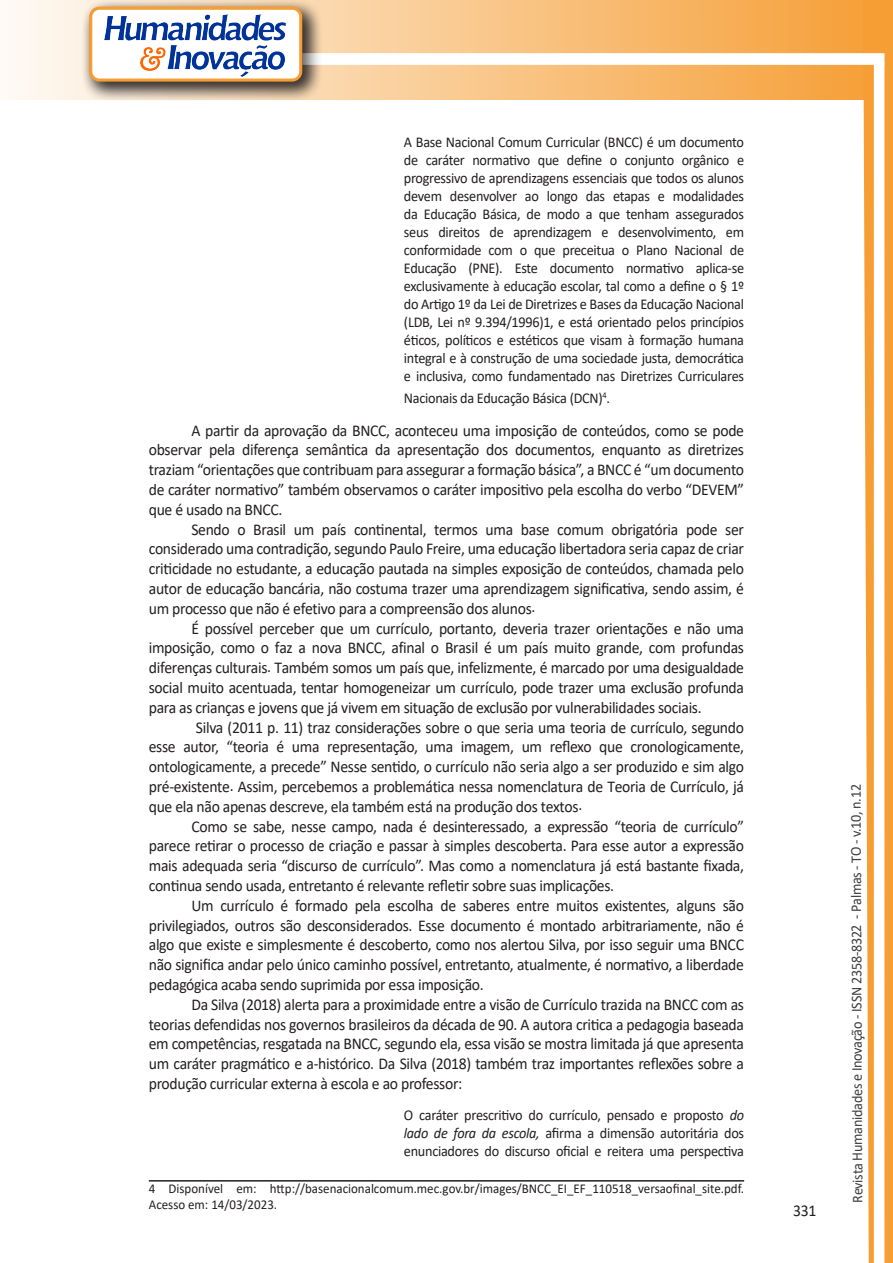
<style>
.page{position:relative;width:893px;height:1263px;background:#fff}
.page>*{position:absolute;margin:0;border:0;box-sizing:border-box;transform-origin:0 0}
.texto{font:16.5px/19.8px "Calibri";letter-spacing:-.02em;color:#231f20;text-align:justify;scale:.95 1}
.citacao{font:15px/18px "Calibri";letter-spacing:-.02em;color:#231f20;text-align:justify;scale:.95 1}
.t1{font:15px "Calibri";letter-spacing:-.025em;color:#3e3e3f;scale:.95 1}
.Rodapé{font:13.5px/16.2px "Calibri";color:#231f20;scale:.96 1}
.s1{font-style:italic}
</style>
<div class="page">
<svg style="left:5px;top:0;width:858px;height:100px;background:#f9c484"></svg>
<div style="left:302px;top:53px;width:582px;height:12px;background:#fff;border:2px solid #fff"></div>
<svg style="left:863px;top:0;width:30px;height:1263px"></svg>
<div style="left:81px;top:0;width:241px;height:102px;background:#231f20;opacity:.75"></div>
<div style="left:91px;top:8px;width:210px;height:72px;background:#fff;border-radius:9px"></div>
<img style="left:104px;top:14px;width:181px;height:62px">
<div style="left:89px;top:7px;width:213px;height:75px;border:3px solid #f69e34;border-radius:9px"></div>
<hr style="left:149px;top:1180px;width:595px;height:1px;background:#231f20">
<p class="citacao" style="left:404px;top:133px;width:360px">A Base Nacional Comum Curricular (BNCC) é um documento de caráter normativo que define o conjunto orgânico e progressivo de aprendizagens essenciais que todos os alunos devem desenvolver ao longo das etapas e modalidades da Educação Básica, de modo a que tenham assegurados seus direitos de aprendizagem e desenvolvimento, em conformidade com o que preceitua o Plano Nacional de Educação (PNE). Este documento normativo aplica-se exclusivamente à educação escolar, tal como a define o § 1º do Artigo 1º da Lei de Diretrizes e Bases da Educação Nacional (LDB, Lei nº 9.394/1996)1, e está orientado pelos princípios éticos, políticos e estéticos que visam à formação humana integral e à construção de uma sociedade justa, democrática e inclusiva, como fundamentado nas Diretrizes Curriculares</p>
<p class="citacao" style="left:404px;top:389px;width:219px">Nacionais da Educação Básica (DCN)<sup>4</sup>.</p>
<p class="texto" style="left:149px;top:420px;width:628px;text-indent:43px">A partir da aprovação da BNCC, aconteceu uma imposição de conteúdos, como se pode observar pela diferença semântica da apresentação dos documentos, enquanto as diretrizes traziam “orientações que contribuam para assegurar a formação básica”, a BNCC é “um documento de caráter normativo” também observamos o caráter impositivo pela escolha do verbo “DEVEM” que é usado na BNCC.</p>
<p class="texto" style="left:149px;top:519px;width:628px;text-indent:43px">Sendo o Brasil um país continental, termos uma base comum obrigatória pode ser considerado uma contradição, segundo Paulo Freire, uma educação libertadora seria capaz de criar criticidade no estudante, a educação pautada na simples exposição de conteúdos, chamada pelo autor de educação bancária, não costuma trazer uma aprendizagem significativa, sendo assim, é um processo que não é efetivo para a compreensão dos alunos.</p>
<p class="texto" style="left:149px;top:618px;width:628px;text-indent:43px">É possível perceber que um currículo, portanto, deveria trazer orientações e não uma imposição, como o faz a nova BNCC, afinal o Brasil é um país muito grande, com profundas diferenças culturais. Também somos um país que, infelizmente, é marcado por uma desigualdade social muito acentuada, tentar homogeneizar um currículo, pode trazer uma exclusão profunda para as crianças e jovens que já vivem em situação de exclusão por vulnerabilidades sociais.</p>
<p class="texto" style="left:149px;top:717px;width:628px;text-indent:47px">Silva (2011 p. 11) traz considerações sobre o que seria uma teoria de currículo, segundo esse autor, “teoria é uma representação, uma imagem, um reflexo que cronologicamente, ontologicamente, a precede” Nesse sentido, o currículo não seria algo a ser produzido e sim algo pré-existente. Assim, percebemos a problemática nessa nomenclatura de Teoria de Currículo, já que ela não apenas descreve, ela também está na produção dos textos.</p>
<p class="texto" style="left:149px;top:816px;width:628px;text-indent:43px">Como se sabe, nesse campo, nada é desinteressado, a expressão “teoria de currículo” parece retirar o processo de criação e passar à simples descoberta. Para esse autor a expressão mais adequada seria “discurso de currículo”. Mas como a nomenclatura já está bastante fixada, continua sendo usada, entretanto é relevante refletir sobre suas implicações.</p>
<p class="texto" style="left:149px;top:895px;width:628px;text-indent:43px">Um currículo é formado pela escolha de saberes entre muitos existentes, alguns são privilegiados, outros são desconsiderados. Esse documento é montado arbitrariamente, não é algo que existe e simplesmente é descoberto, como nos alertou Silva, por isso seguir uma BNCC não significa andar pelo único caminho possível, entretanto, atualmente, é normativo, a liberdade pedagógica acaba sendo suprimida por essa imposição.</p>
<p class="texto" style="left:149px;top:994px;width:628px;text-indent:43px">Da Silva (2018) alerta para a proximidade entre a visão de Currículo trazida na BNCC com as teorias defendidas nos governos brasileiros da década de 90. A autora critica a pedagogia baseada em competências, resgatada na BNCC, segundo ela, essa visão se mostra limitada já que apresenta um caráter pragmático e a-histórico. Da Silva (2018) também traz importantes reflexões sobre a produção curricular externa à escola e ao professor:</p>
<p class="citacao" style="left:404px;top:1105px;width:360px">O caráter prescritivo do currículo, pensado e proposto <span class="s1">do lado de fora da escola,</span> afirma a dimensão autoritária dos enunciadores do discurso oficial e reitera uma perspectiva</p>
<p class="Rodapé" style="left:149px;top:1180px;width:621px">4 Disponível em: http://basenacionalcomum.mec.gov.br/images/BNCC_EI_EF_110518_versaofinal_site.pdf.<br>Acesso em: 14/03/2023.</p>
<p class="texto" style="left:793px;top:1200px;width:26px">331</p>
<p class="t1" style="left:846px;top:1203px;width:442px;rotate:-90deg">Revista Humanidades e Inovação - ISSN 2358-8322 - Palmas - TO - v.10, n.12</p>
</div>
